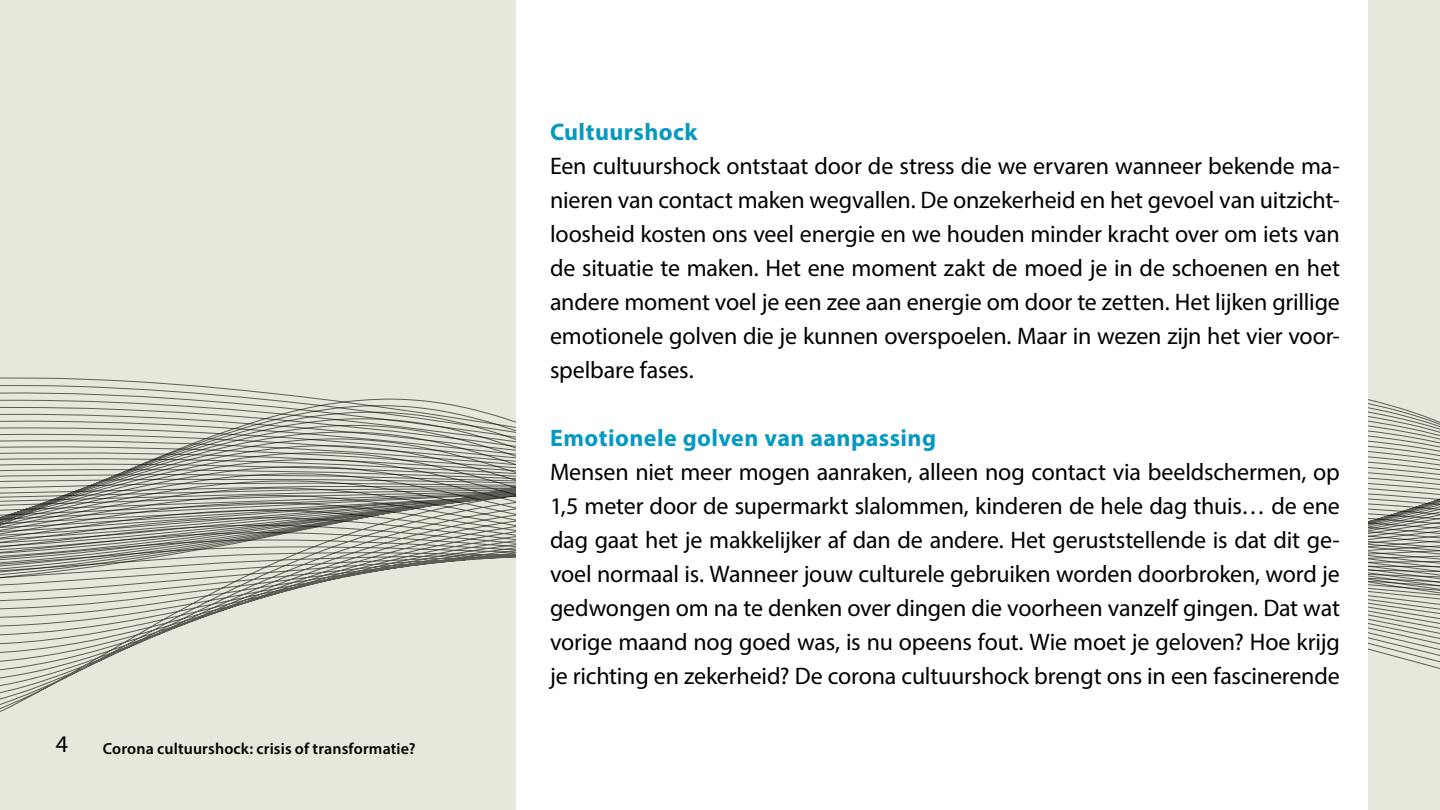
<style>
.page{position:relative;width:1440px;height:810px;background:#e7e7db}
.page>*{position:absolute;margin:0;border:0;box-sizing:border-box;transform-origin:0 0}
.t1{font:24px/34px "Myriad Pro";letter-spacing:-.005em;color:#000;text-align:justify}
.t2{font:700 24px "Myriad Pro";letter-spacing:.02em;color:#0599c1}
.t3{font:600 16px "Myriad Pro";letter-spacing:.01em;color:#000}
</style>
<div class="page">
<svg style="left:0;top:378px;width:1440px;height:334px"></svg>
<div style="left:516px;top:0;width:852px;height:810px;background:#fff"></div>
<p class="t1" style="left:56px;top:727px;width:14px">4</p>
<p class="t3" style="left:103px;top:739px;width:314px">Corona cultuurshock: crisis of transformatie?</p>
<p class="t2" style="left:550px;top:116px;width:149px">Cultuurshock</p>
<p class="t1" style="left:550px;top:149px;width:792px">Een cultuurshock ontstaat door de stress die we ervaren wanneer bekende ma&shy;nieren van contact maken wegvallen. De onzekerheid en het gevoel van uitzicht&shy;loosheid kosten ons veel energie en we houden minder kracht over om iets van de situatie te maken. Het ene moment zakt de moed je in de schoenen en het andere moment voel je een zee aan energie om door te zetten. Het lijken grillige emotionele golven die je kunnen overspoelen. Maar in wezen zijn het vier voor&shy;spelbare fases.</p>
<p class="t2" style="left:550px;top:422px;width:388px">Emotionele golven van aanpassing</p>
<p class="t1" style="left:550px;top:455px;width:792px">Mensen niet meer mogen aanraken, alleen nog contact via beeldschermen, op 1,5 meter door de supermarkt slalommen, kinderen de hele dag thuis… de ene dag gaat het je makkelijker af dan de andere. Het geruststellende is dat dit ge&shy;voel normaal is. Wanneer jouw culturele gebruiken worden doorbroken, word je gedwongen om na te denken over dingen die voorheen vanzelf gingen. Dat wat vorige maand nog goed was, is nu opeens fout. Wie moet je geloven? Hoe krijg je richting en zekerheid? De corona cultuurshock brengt ons in een fascinerende</p>
</div>
